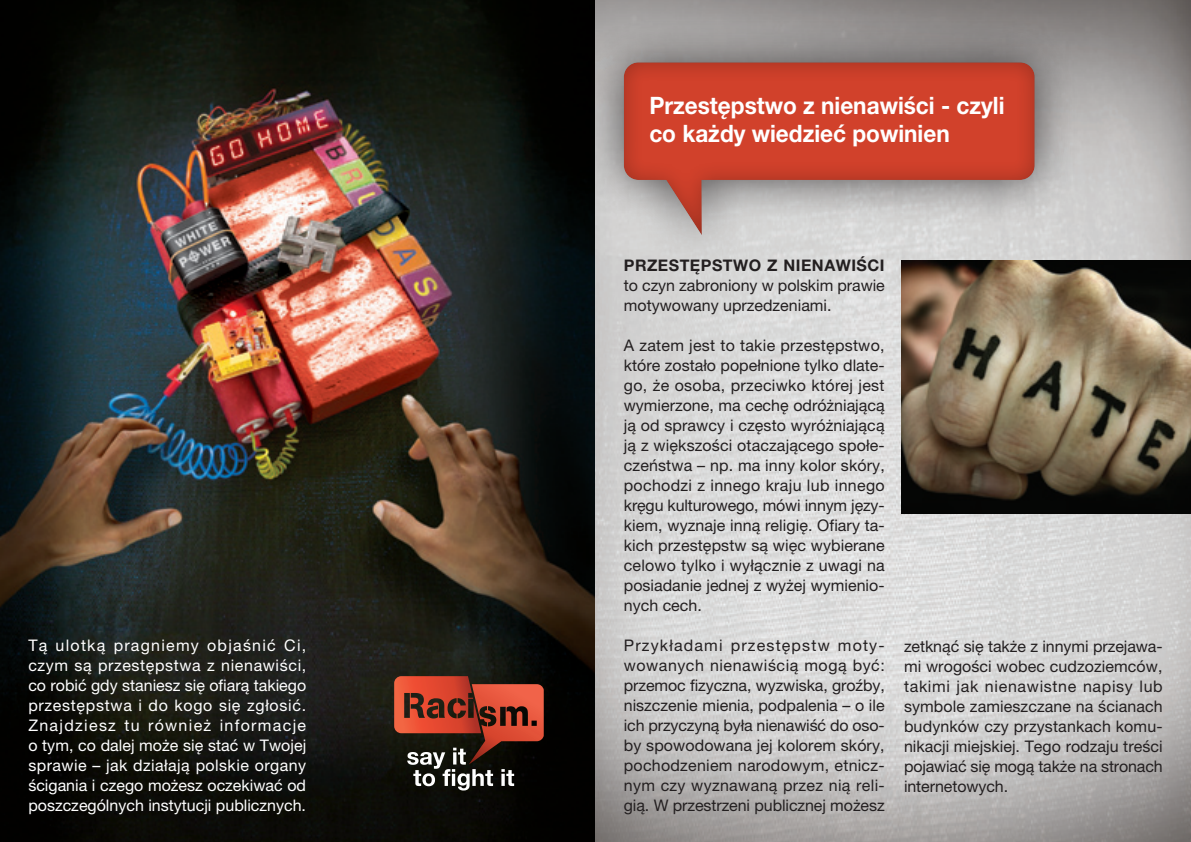
<style>
.page{position:relative;width:1191px;height:842px;background:#fff}
.page>*{position:absolute;margin:0;border:0;box-sizing:border-box;transform-origin:0 0}
.t1{font:700 24px/28.8px "Helvetica Neue LT Pro";color:#fff;scale:.94 1}
.t2{font:16px/20px "Helvetica Neue LT Pro";letter-spacing:.005em;color:#231f20;text-align:justify}
.t3{font:16px/20px "Helvetica Neue LT Pro";color:#fff;text-align:justify}
.t4{font:700 16px "Helvetica Neue LT Pro";letter-spacing:.03em;color:#231f20}
</style>
<div class="page">
<img style="left:0;top:0;width:595px;height:842px">
<img style="left:595px;top:0;width:596px;height:842px">
<img style="left:901px;top:261px;width:290px;height:253px">
<div style="left:579px;top:18px;width:500px;height:252px;background:#231f20;opacity:.75"></div>
<div style="left:620px;top:62px;width:414px;height:176px;background:#000;opacity:.28"></div>
<svg style="left:394px;top:676px;width:150px;height:114px;background:#73382b"></svg>
<p class="t3" style="left:28px;top:635px;width:280px">Tą ulotką pragniemy objaśnić Ci, czym są przestępstwa z nienawiści, co robić gdy staniesz się ofiarą takiego przestępstwa i do kogo się zgłosić.<br>Znajdziesz tu również informacje o tym, co dalej może się stać w Twojej sprawie – jak działają polskie organy ścigania i czego możesz oczekiwać od poszczególnych instytucji publicznych.</p>
<h1 class="t1" style="left:649px;top:90px;width:379px">Przestępstwo z nienawiści - czyli co każdy wiedzieć powinien</h1>
<p class="t4" style="left:624px;top:256px;width:262px">PRZESTĘPSTWO Z NIENAWIŚCI</p>
<p class="t2" style="left:624px;top:275px;width:262px">to czyn zabroniony w polskim prawie motywowany uprzedzeniami.</p>
<p class="t2" style="left:624px;top:335px;width:262px">A zatem jest to takie przestępstwo, które zostało popełnione tylko dlate&shy;go, że osoba, przeciwko której jest wymierzone, ma cechę odróżniającą ją od sprawcy i często wyróżniającą ją z większości otaczającego społe&shy;czeństwa – np. ma inny kolor skóry, pochodzi z innego kraju lub innego kręgu kulturowego, mówi innym języ&shy;kiem, wyznaje inną religię. Ofiary ta&shy;kich przestępstw są więc wybierane celowo tylko i wyłącznie z uwagi na posiadanie jednej z wyżej wymienio&shy;nych cech.</p>
<p class="t2" style="left:624px;top:635px;width:262px">Przykładami przestępstw moty&shy;wowanych nienawiścią mogą być: przemoc fizyczna, wyzwiska, groźby, niszczenie mienia, podpalenia – o ile ich przyczyną była nienawiść do oso&shy;by spowodowana jej kolorem skóry, pochodzeniem narodowym, etnicz&shy;nym czy wyznawaną przez nią reli&shy;gią. W przestrzeni publicznej możesz</p>
<p class="t2" style="left:904px;top:636px;width:260px">zetknąć się także z innymi przejawa&shy;mi wrogości wobec cudzoziemców, takimi jak nienawistne napisy lub symbole zamieszczane na ścianach budynków czy przystankach komu&shy;nikacji miejskiej. Tego rodzaju treści pojawiać się mogą także na stronach internetowych.</p>
</div>
